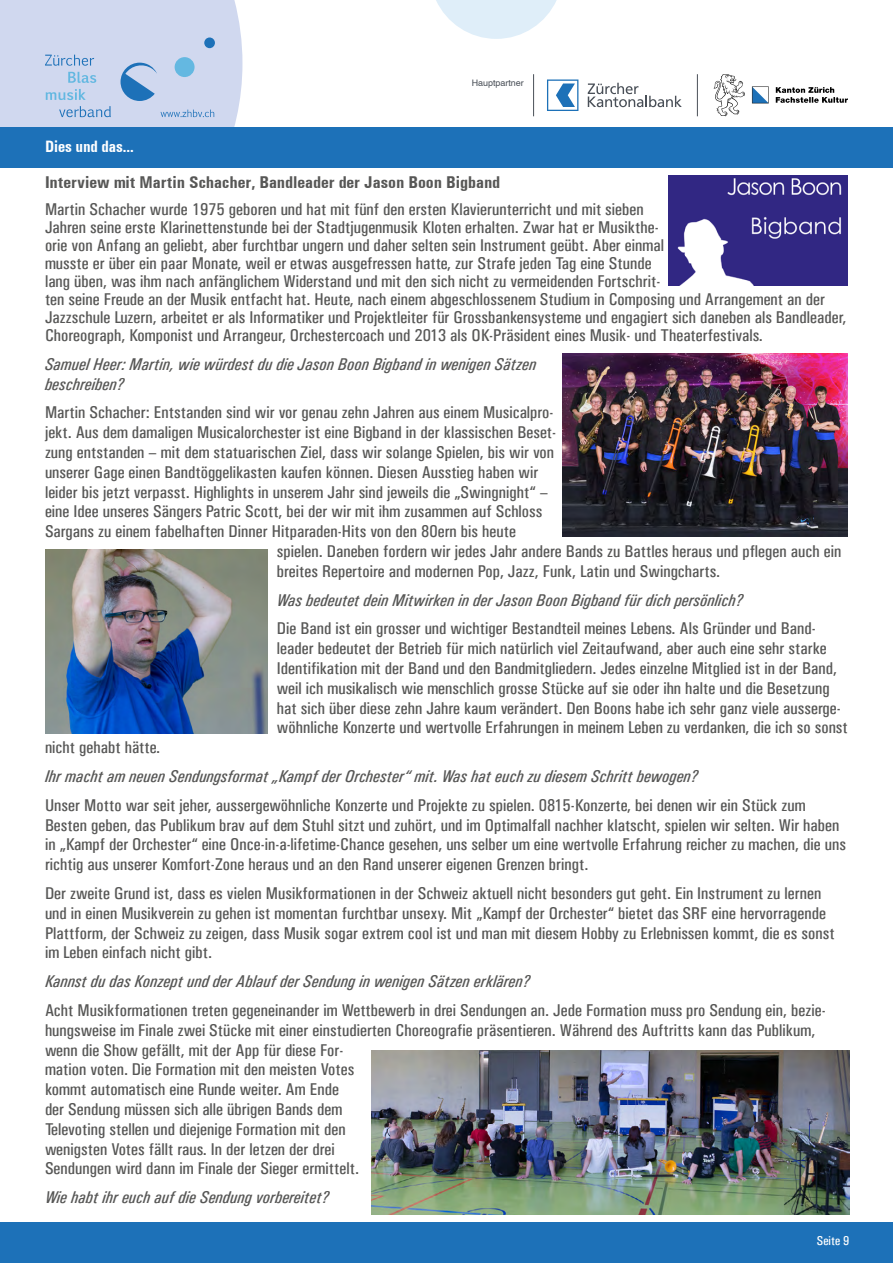
<style>
.page{position:relative;width:893px;height:1263px;background:#fff}
.page>*{position:absolute;margin:0;border:0;box-sizing:border-box;transform-origin:0 0}
.t1{font:17.1px/19.8px "Univers Condensed";color:#575756;scale:1.05 1}
.t2{font:italic 17.1px/19.8px "Univers Condensed";color:#575756;scale:1.05 1}
.t3{font:700 condensed 17.1px "Univers";color:#575756;scale:1.05 1}
.t4{font:700 condensed 16.5px "Univers";color:#fff}
.t5{font:12.9px "Univers Condensed";color:#fff;scale:1.05 1}
.t6{font:9px "Helvetica";color:#4a5058}
</style>
<div class="page">
<svg style="left:436px;top:0;width:121px;height:39px"></svg>
<div style="left:0;top:1223px;width:893px;height:40px;background:#1d71b8"></div>
<div style="left:0;top:128px;width:893px;height:40px;background:#1d71b8"></div>
<svg style="left:0;top:0;width:242px;height:128px;background:#c6d3ec"></svg>
<hr style="left:533px;top:74px;width:1px;height:42px;background:#4a5058">
<hr style="left:697px;top:74px;width:1px;height:42px;background:#4a5058">
<svg style="left:547px;top:79px;width:31px;height:32px"></svg>
<svg style="left:588px;top:83px;width:94px;height:24px"></svg>
<svg style="left:776px;top:87px;width:72px;height:16px"></svg>
<svg style="left:714px;top:74px;width:31px;height:42px"></svg>
<svg style="left:752px;top:87px;width:17px;height:16px"></svg>
<img style="left:668px;top:176px;width:180px;height:109px">
<img style="left:45px;top:550px;width:223px;height:183px">
<img style="left:371px;top:1050px;width:478px;height:165px">
<img style="left:562px;top:353px;width:286px;height:184px">
<p class="t6" style="left:472px;top:77px;width:54px">Hauptpartner</p>
<p class="t4" style="left:45px;top:137px;width:90px">Dies und das...</p>
<p class="t3" style="left:45px;top:172px;width:435px">Interview mit Martin Schacher, Bandleader der Jason Boon Bigband</p>
<p class="t1" style="left:45px;top:200px;width:765px;line-height:18px">Martin Schacher wurde 1975 geboren und hat mit fünf den ersten Klavierunterricht und mit sieben<br>Jahren seine erste Klarinettenstunde bei der Stadtjugenmusik Kloten erhalten. Zwar hat er Musikthe-<br>orie von Anfang an geliebt, aber furchtbar ungern und daher selten sein Instrument geübt. Aber einmal<br>musste er über ein paar Monate, weil er etwas ausgefressen hatte, zur Strafe jeden Tag eine Stunde<br>lang üben, was ihm nach anfänglichem Widerstand und mit den sich nicht zu vermeidenden Fortschrit-<br>ten seine Freude an der Musik entfacht hat. Heute, nach einem abgeschlossenem Studium in Composing und Arrangement an der Jazzschule Luzern, arbeitet er als Informatiker und Projektleiter für Grossbankensysteme und engagiert sich daneben als Bandleader, Choreograph, Komponist und Arrangeur, Orchestercoach und 2013 als OK-Präsident eines Musik- und Theaterfestivals.</p>
<p class="t2" style="left:45px;top:354px;width:469px">Samuel Heer: Martin, wie würdest du die Jason Boon Bigband in wenigen Sätzen beschreiben?</p>
<p class="t1" style="left:45px;top:403px;width:486px">Martin Schacher: Entstanden sind wir vor genau zehn Jahren aus einem Musicalpro-</p>
<p class="t1" style="left:45px;top:422px;width:488px">jekt. Aus dem damaligen Musicalorchester ist eine Bigband in der klassischen Beset-</p>
<p class="t1" style="left:45px;top:442px;width:486px">zung entstanden – mit dem statuarischen Ziel, dass wir solange Spielen, bis wir von</p>
<p class="t1" style="left:45px;top:462px;width:471px">unserer Gage einen Bandtöggelikasten kaufen können. Diesen Ausstieg haben wir</p>
<p class="t1" style="left:45px;top:482px;width:480px">leider bis jetzt verpasst. Highlights in unserem Jahr sind jeweils die „Swingnight“ –</p>
<p class="t1" style="left:45px;top:502px;width:475px">eine Idee unseres Sängers Patric Scott, bei der wir mit ihm zusammen auf Schloss</p>
<p class="t1" style="left:45px;top:521px;width:450px">Sargans zu einem fabelhaften Dinner Hitparaden-Hits von den 80ern bis heute</p>
<p class="t1" style="left:277px;top:541px;width:539px">spielen. Daneben fordern wir jedes Jahr andere Bands zu Battles heraus und pflegen auch ein</p>
<p class="t1" style="left:277px;top:561px;width:423px">breites Repertoire and modernen Pop, Jazz, Funk, Latin und Swingcharts.</p>
<p class="t2" style="left:277px;top:590px;width:446px">Was bedeutet dein Mitwirken in der Jason Boon Bigband für dich persönlich?</p>
<p class="t1" style="left:277px;top:619px;width:545px">Die Band ist ein grosser und wichtiger Bestandteil meines Lebens. Als Gründer und Band&shy;leader bedeutet der Betrieb für mich natürlich viel Zeitaufwand, aber auch eine sehr starke Identifikation mit der Band und den Bandmitgliedern. Jedes einzelne Mitglied ist in der Band, weil ich musikalisch wie menschlich grosse Stücke auf sie oder ihn halte und die Besetzung hat sich über diese zehn Jahre kaum verändert. Den Boons habe ich sehr ganz viele ausserge&shy;wöhnliche Konzerte und wertvolle Erfahrungen in meinem Leben zu verdanken, die ich so sonst</p>
<p class="t1" style="left:45px;top:737px;width:111px">nicht gehabt hätte.</p>
<p class="t2" style="left:45px;top:766px;width:624px">Ihr macht am neuen Sendungsformat „Kampf der Orchester“ mit. Was hat euch zu diesem Schritt bewogen?</p>
<p class="t1" style="left:45px;top:795px;width:764px">Unser Motto war seit jeher, aussergewöhnliche Konzerte und Projekte zu spielen. 0815-Konzerte, bei denen wir ein Stück zum Besten geben, das Publikum brav auf dem Stuhl sitzt und zuhört, und im Optimalfall nachher klatscht, spielen wir selten. Wir haben in „Kampf der Orchester“ eine Once-in-a-lifetime-Chance gesehen, uns selber um eine wertvolle Erfahrung reicher zu machen, die uns richtig aus unserer Komfort-Zone heraus und an den Rand unserer eigenen Grenzen bringt.</p>
<p class="t1" style="left:45px;top:883px;width:754px">Der zweite Grund ist, dass es vielen Musikformationen in der Schweiz aktuell nicht besonders gut geht. Ein Instrument zu lernen und in einen Musikverein zu gehen ist momentan furchtbar unsexy. Mit „Kampf der Orchester“ bietet das SRF eine hervorragende Plattform, der Schweiz zu zeigen, dass Musik sogar extrem cool ist und man mit diesem Hobby zu Erlebnissen kommt, die es sonst im Leben einfach nicht gibt.</p>
<p class="t2" style="left:45px;top:971px;width:464px">Kannst du das Konzept und der Ablauf der Sendung in wenigen Sätzen erklären?</p>
<p class="t1" style="left:45px;top:1000px;width:745px">Acht Musikformationen treten gegeneinander im Wettbewerb in drei Sendungen an. Jede Formation muss pro Sendung ein, bezie&shy;hungsweise im Finale zwei Stücke mit einer einstudierten Choreografie präsentieren. Während des Auftritts kann das Publikum, wenn die Show gefällt, mit der App für diese For-<br>mation voten. Die Formation mit den meisten Votes<br>kommt automatisch eine Runde weiter. Am Ende<br>der Sendung müssen sich alle übrigen Bands dem<br>Televoting stellen und diejenige Formation mit den<br>wenigsten Votes fällt raus. In der letzen der drei<br>Sendungen wird dann im Finale der Sieger ermittelt.</p>
<p class="t2" style="left:45px;top:1187px;width:272px">Wie habt ihr euch auf die Sendung vorbereitet?</p>
<p class="t5" style="left:817px;top:1233px;width:33px">Seite 9</p>
</div>
